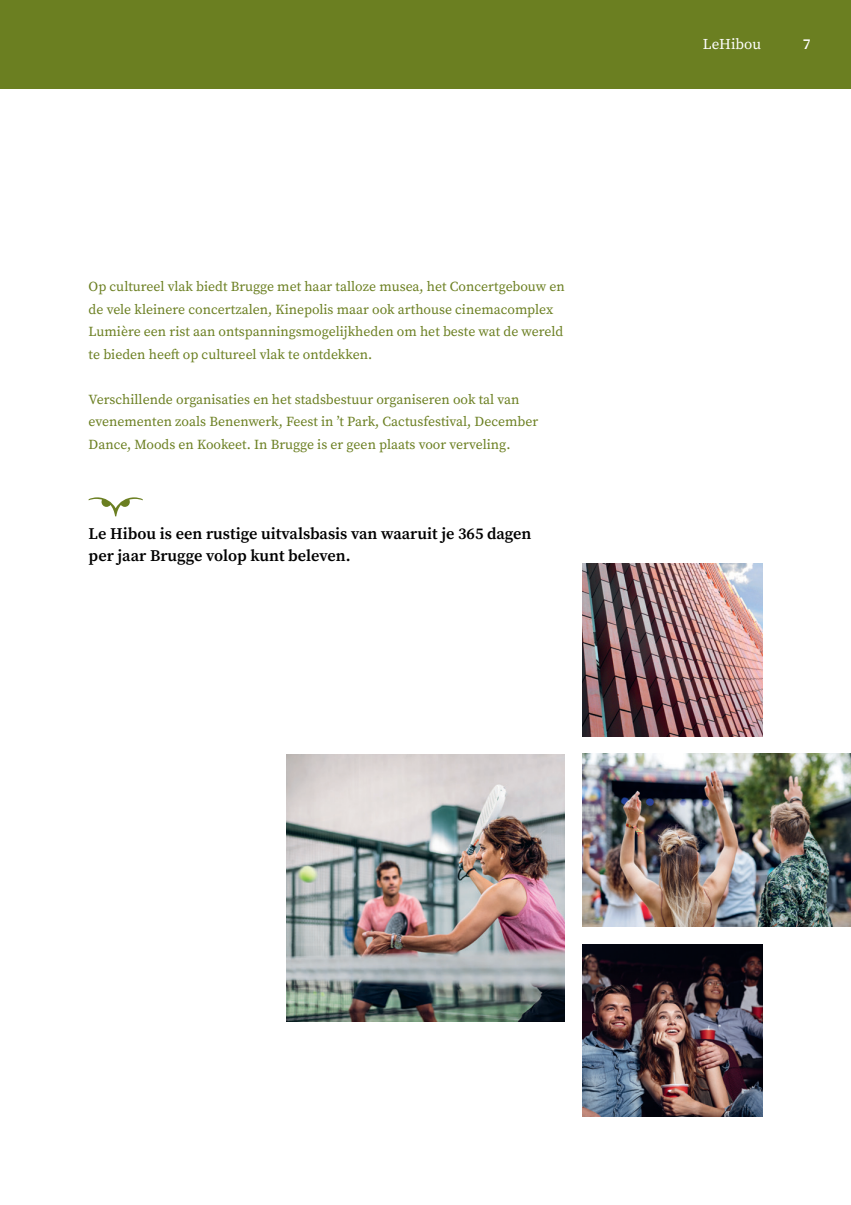
<style>
.page{position:relative;width:851px;height:1205px;background:#fff}
.page>*{position:absolute;margin:0;border:0;box-sizing:border-box;transform-origin:0 0}
.Paragraph_Style_1{font:600 16.25px/22.5px "Source Serif Pro";color:#010101}
.t1{font:15px "Source Serif Pro";color:#fff}
.t2{font:600 15px "Source Serif Pro";color:#fff}
.Paragraph_Style_1-2{font:13.75px/22.5px "Source Serif Pro";color:#6b7f21}
</style>
<div class="page">
<div style="left:0;top:0;width:850px;height:89px;background:#6b7f21"></div>
<svg style="left:89px;top:497px;width:54px;height:19px"></svg>
<img style="left:286px;top:754px;width:278px;height:267px">
<img style="left:582px;top:564px;width:180px;height:172px">
<img style="left:582px;top:944px;width:180px;height:173px">
<img style="left:582px;top:754px;width:268px;height:173px">
<p class="Paragraph_Style_1-2" style="left:89px;top:275px;width:477px">Op cultureel vlak biedt Brugge met haar talloze musea, het Concertgebouw en de vele kleinere concertzalen, Kinepolis maar ook arthouse cinemacomplex Lumière een rist aan ontspanningsmogelijkheden om het beste wat de wereld te bieden heeft op cultureel vlak te ontdekken.</p>
<p class="Paragraph_Style_1-2" style="left:89px;top:388px;width:451px">Verschillende organisaties en het stadsbestuur organiseren ook tal van evenementen zoals Benenwerk, Feest in ’t Park, Cactusfestival, December<br>Dance, Moods en Kookeet. In Brugge is er geen plaats voor verveling.</p>
<p class="Paragraph_Style_1" style="left:89px;top:522px;width:444px">Le Hibou is een rustige uitvalsbasis van waaruit je 365 dagen per jaar Brugge volop kunt beleven.</p>
<p class="t1" style="left:702px;top:34px;width:60px">LeHibou</p>
<p class="t2" style="left:802px;top:34px;width:9px">7</p>
</div>
